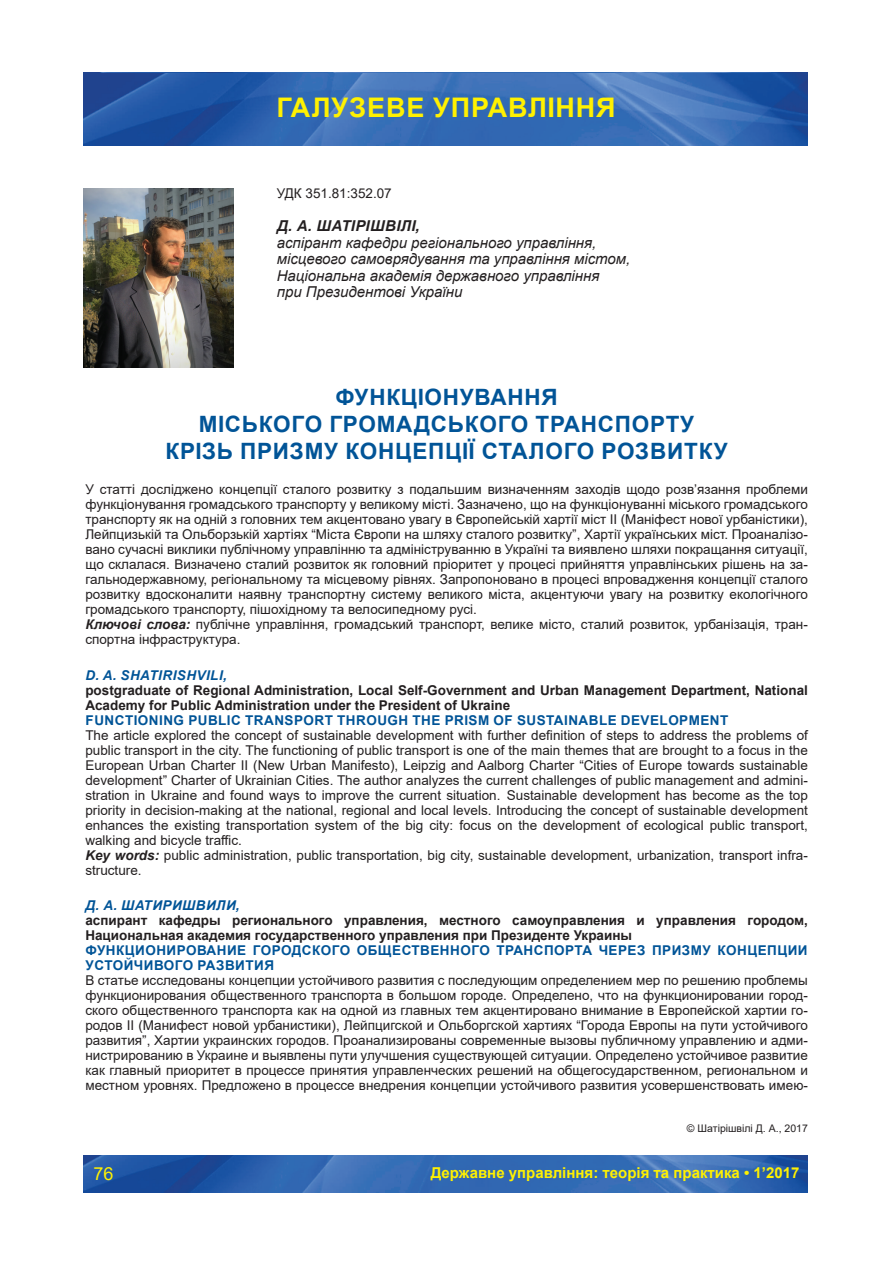
<style>
.page{position:relative;width:893px;height:1263px;background:#fff}
.page>*{position:absolute;margin:0;border:0;box-sizing:border-box;transform-origin:0 0}
.t1{font:700 27px "Arial";letter-spacing:.035em;color:#fff101}
.t2{font:700 22.5px/27px "Arial";letter-spacing:.035em;color:#015497;text-align:center}
.t3{font:18px "Arial";color:#fff101}
.t4{font:italic 15px/16.5px "Arial";color:#231f20}
.t5{font:700 15px "Arial";color:#fff101}
.t6{font:italic 700 15px "Arial";letter-spacing:.015em;color:#231f20}
.t7{font:13.5px/15px "Arial";color:#231f20}
.t8{font:700 13.5px/15px "Arial";color:#231f20}
.t9{font:700 13.5px/15px "Arial";letter-spacing:.035em;color:#015497}
.t10{font:italic 700 13.5px "Arial";letter-spacing:.035em;color:#015497}
.t11{font:10.5px "Arial";color:#231f20}
.s1{font-weight:700;font-style:italic}
</style>
<div class="page">
<img style="left:84px;top:1155px;width:724px;height:37px">
<img style="left:84px;top:73px;width:724px;height:72px">
<img style="left:83px;top:188px;width:151px;height:180px">
<h1 class="t1" style="left:276px;top:88px;width:341px">ГАЛУЗЕВЕ УПРАВЛІННЯ</h1>
<p class="t7" style="left:277px;top:186px;width:117px">УДК 351.81:352.07</p>
<p class="t6" style="left:277px;top:216px;width:144px">Д. А. ШАТІРІШВІЛІ,</p>
<p class="t4" style="left:277px;top:234px;width:355px">аспірант кафедри регіонального управління, місцевого самоврядування та управління містом, Національна академія державного управління<br>при Президентові України</p>
<h2 class="t2" style="left:165px;top:384px;width:564px">ФУНКЦІОНУВАННЯ<br>МІСЬКОГО ГРОМАДСЬКОГО ТРАНСПОРТУ<br>КРІЗЬ ПРИЗМУ КОНЦЕПЦІЇ СТАЛОГО РОЗВИТКУ</h2>
<p class="t7" style="left:85px;top:482px;width:724px">У статті досліджено концепції сталого розвитку з подальшим визначенням заходів щодо розв’язання проблеми функціонування громадського транспорту у великому місті. Зазначено, що на функціонуванні міського громадського транспорту як на одній з головних тем акцентовано увагу в Європейській хартії міст ІІ (Маніфест нової урбаністики), Лейпцизькій та Ольборзькій хартіях “Міста Європи на шляху сталого розвитку”, Хартії українських міст. Проаналізо&shy;вано сучасні виклики публічному управлінню та адмініструванню в Україні та виявлено шляхи покращання ситуації, що склалася. Визначено сталий розвиток як головний пріоритет у процесі прийняття управлінських рішень на за&shy;гальнодержавному, регіональному та місцевому рівнях. Запропоновано в процесі впровадження концепції сталого розвитку вдосконалити наявну транспортну систему великого міста, акцентуючи увагу на розвитку екологічного громадського транспорту, пішохідному та велосипедному русі.<br><span class="s1">Ключові слова:</span> публічне управління, громадський транспорт, велике місто, сталий розвиток, урбанізація, тран&shy;спортна інфраструктура.</p>
<p class="t10" style="left:86px;top:666px;width:143px">D. A. SHATIRISHVILI,</p>
<p class="t8" style="left:85px;top:683px;width:724px">postgraduate of Regional Administration, Local Self-Government and Urban Management Department, National<br>Academy for Public Administration under the President of Ukraine</p>
<p class="t9" style="left:86px;top:713px;width:644px">FUNCTIONING PUBLIC TRANSPORT THROUGH THE PRISM OF SUSTAINABLE DEVELOPMENT</p>
<p class="t7" style="left:85px;top:727px;width:724px">The article explored the concept of sustainable development with further definition of steps to address the problems of public transport in the city. The functioning of public transport is one of the main themes that are brought to a focus in the European Urban Charter II (New Urban Manifesto), Leipzig and Aalborg Charter “Cities of Europe towards sustainable development” Charter of Ukrainian Cities. The author analyzes the current challenges of public management and admini&shy;stration in Ukraine and found ways to improve the current situation. Sustainable development has become as the top priority in decision-making at the national, regional and local levels. Introducing the concept of sustainable development enhances the existing transportation system of the big city: focus on the development of ecological public transport, walking and bicycle traffic.<br><span class="s1">Key words:</span> public administration, public transportation, big city, sustainable development, urbanization, transport infra&shy;structure.</p>
<p class="t10" style="left:86px;top:896px;width:156px">Д. А. ШАТИРИШВИЛИ,</p>
<p class="t8" style="left:85px;top:913px;width:724px">аспирант кафедры регионального управления, местного самоуправления и управления городом,<br>Национальная академия государственного управления при Президенте Украины</p>
<p class="t9" style="left:86px;top:943px;width:723px">ФУНКЦИОНИРОВАНИЕ ГОРОДСКОГО ОБЩЕСТВЕННОГО ТРАНСПОРТА ЧЕРЕЗ ПРИЗМУ КОНЦЕПЦИИ<br>УСТОЙЧИВОГО РАЗВИТИЯ</p>
<p class="t7" style="left:85px;top:973px;width:724px;text-align:justify">В статье исследованы концепции устойчивого развития с последующим определением мер по решению проблемы функционирования общественного транспорта в большом городе. Определено, что на функционировании город&shy;ского общественного транспорта как на одной из главных тем акцентировано внимание в Европейской хартии го&shy;родов II (Манифест новой урбанистики), Лейпцигской и Ольборгской хартиях “Города Европы на пути устойчивого развития”, Хартии украинских городов. Проанализированы современные вызовы публичному управлению и адми&shy;нистрированию в Украине и выявлены пути улучшения существующей ситуации. Определено устойчивое развитие как главный приоритет в процессе принятия управленческих решений на общегосударственном, региональном и местном уровнях. Предложено в процессе внедрения концепции устойчивого развития усовершенствовать имею-</p>
<p class="t11" style="left:687px;top:1121px;width:122px">© Шатірішвілі Д. А., 2017</p>
<h3 class="t3" style="left:94px;top:1161px;width:22px">76</h3>
<p class="t5" style="left:431px;top:1162px;width:370px">Державне управління: теорія та практика • 1’2017</p>
</div>
